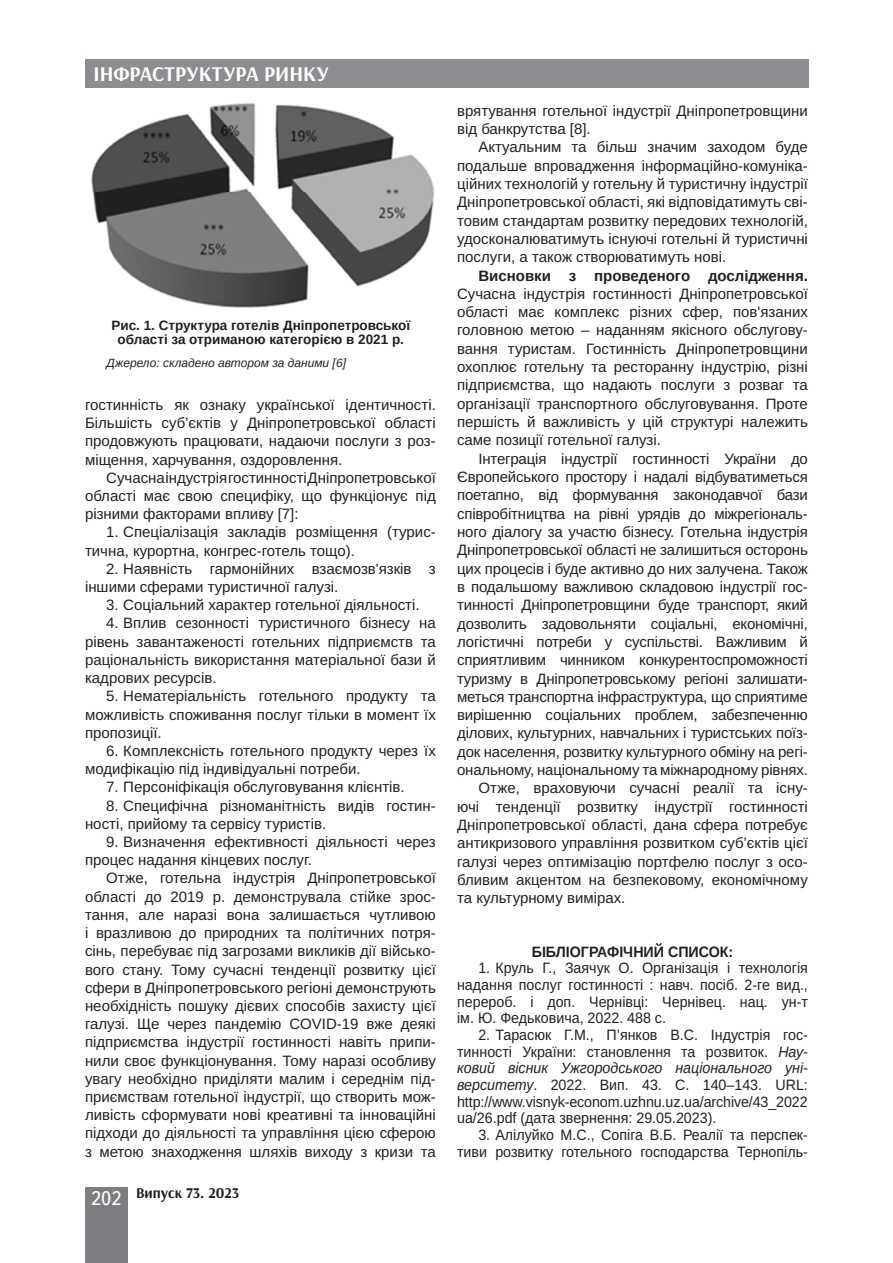
<style>
.page{position:relative;width:893px;height:1263px;background:#fff}
.page>*{position:absolute;margin:0;border:0;box-sizing:border-box;transform-origin:0 0}
.t1{font:700 21px "Arsenal";color:#fff}
.Текст_основной_G{font:15px/18.3px "Arimo";color:#231f20;text-align:justify}
.Текст_основной_G-2{font:15px/16.6px "Arimo";color:#231f20;text-align:justify;scale:.95 1}
.Литература_шапка{font:700 15px "Arimo";color:#231f20;scale:.95 1}
.t2{font:700 15px "Arsenal";color:#231f20}
.Рисунок{font:700 13.5px/13.5px "Arimo";color:#231f20;text-align:center}
.Джерело{font:italic 12px "Arimo";color:#231f20}
.s1{font-family:"Ukrainian Text";font-weight:400;font-size:19.5px;color:#fff}
.s2{font-weight:700}
.s3{font-style:italic}
</style>
<div class="page">
<div style="left:85px;top:59px;width:723px;height:29px;background:#8b8d90"></div>
<div style="left:85px;top:1186px;width:43px;height:76px;background:#7c7e81"></div>
<img style="left:91px;top:103px;width:344px;height:205px">
<h1 class="t1" style="left:94px;top:61px;width:237px">ІНФРАСТРУКТУРА РИНКУ</h1>
<p class="Рисунок" style="left:111px;top:319px;width:300px">Рис. 1. Структура готелів Дніпропетровської області за отриманою категорією в 2021 р.</p>
<p class="Джерело" style="left:107px;top:355px;width:241px">Джерело: складено автором за даними [6]</p>
<p class="Текст_основной_G" style="left:85px;top:396px;width:352px">гостинність як ознаку української ідентичності.<br>Більшість суб’єктів у Дніпропетровської області продовжують працювати, надаючи послуги з роз&shy;міщення, харчування, оздоровлення.</p>
<p class="Текст_основной_G" style="left:85px;top:469px;width:352px;text-indent:21px">Сучасна індустрія гостинності Дніпропетровської області має свою специфіку, що функціонує під різними факторами впливу [7]:</p>
<p class="Текст_основной_G" style="left:85px;top:523px;width:352px;text-indent:21px">1. Спеціалізація закладів розміщення (турис&shy;тична, курортна, конгрес-готель тощо).</p>
<p class="Текст_основной_G" style="left:85px;top:560px;width:352px;text-indent:21px">2. Наявність гармонійних взаємозв'язків з іншими сферами туристичної галузі.</p>
<p class="Текст_основной_G" style="left:106px;top:596px;width:315px">3. Соціальний характер готельної діяльності.</p>
<p class="Текст_основной_G" style="left:85px;top:614px;width:352px;text-indent:21px">4. Вплив сезонності туристичного бізнесу на рівень завантаженості готельних підприємств та раціональність використання матеріальної бази й кадрових ресурсів.</p>
<p class="Текст_основной_G" style="left:85px;top:687px;width:352px;text-indent:21px">5. Нематеріальність готельного продукту та можливість споживання послуг тільки в момент їх пропозиції.</p>
<p class="Текст_основной_G" style="left:85px;top:742px;width:352px;text-indent:21px">6. Комплексність готельного продукту через їх модифікацію під індивідуальні потреби.</p>
<p class="Текст_основной_G" style="left:106px;top:778px;width:300px">7. Персоніфікація обслуговування клієнтів.</p>
<p class="Текст_основной_G" style="left:85px;top:797px;width:352px;text-indent:21px">8. Специфічна різноманітність видів гостин&shy;ності, прийому та сервісу туристів.</p>
<p class="Текст_основной_G" style="left:85px;top:833px;width:352px;text-indent:21px">9. Визначення ефективності діяльності через процес надання кінцевих послуг.</p>
<p class="Текст_основной_G" style="left:85px;top:869px;width:352px;text-indent:21px">Отже, готельна індустрія Дніпропетровської області до 2019 р. демонструвала стійке зрос&shy;тання, але наразі вона залишається чутливою і вразливою до природних та політичних потря&shy;сінь, перебуває під загрозами викликів дії військо&shy;вого стану. Тому сучасні тенденції розвитку цієї сфери в Дніпропетровського регіоні демонструють необхідність пошуку дієвих способів захисту цієї галузі. Ще через пандемію COVID-19 вже деякі підприємства індустрії гостинності навіть припи&shy;нили своє функціонування. Тому наразі особливу увагу необхідно приділяти малим і середнім під&shy;приємствам готельної індустрії, що створить мож&shy;ливість сформувати нові креативні та інноваційні підходи до діяльності та управління цією сферою з метою знаходження шляхів виходу з кризи та</p>
<p class="t2" style="left:91px;top:1183px;width:150px"><span class="s1">202</span> Випуск 73. 2023</p>
<p class="Текст_основной_G" style="left:457px;top:102px;width:352px">врятування готельної індустрії Дніпропетровщини від банкрутства [8].</p>
<p class="Текст_основной_G" style="left:457px;top:138px;width:352px;text-indent:21px">Актуальним та більш значим заходом буде подальше впровадження інформаційно-комуніка&shy;ційних технологій у готельну й туристичну індустрії Дніпропетровської області, які відповідатимуть сві&shy;товим стандартам розвитку передових технологій, удосконалюватимуть існуючі готельні й туристичні послуги, а також створюватимуть нові.</p>
<p class="Текст_основной_G" style="left:457px;top:266px;width:352px;text-indent:21px"><span class="s2">Висновки з проведеного дослідження.<br></span>Сучасна індустрія гостинності Дніпропетровської області має комплекс різних сфер, пов'язаних головною метою – наданням якісного обслугову&shy;вання туристам. Гостинність Дніпропетровщини охоплює готельну та ресторанну індустрію, різні підприємства, що надають послуги з розваг та організації транспортного обслуговування. Проте першість й важливість у цій структурі належить саме позиції готельної галузі.</p>
<p class="Текст_основной_G" style="left:457px;top:450px;width:352px;text-indent:21px">Інтеграція індустрії гостинності України до Європейського простору і надалі відбуватиметься поетапно, від формування законодавчої бази співробітництва на рівні урядів до міжрегіональ&shy;ного діалогу за участю бізнесу. Готельна індустрія Дніпропетровської області не залишиться осторонь цих процесів і буде активно до них залучена. Також в подальшому важливою складовою індустрії гос&shy;тинності Дніпропетровщини буде транспорт, який дозволить задовольняти соціальні, економічні, логістичні потреби у суспільстві. Важливим й сприятливим чинником конкурентоспроможності туризму в Дніпропетровському регіоні залишати&shy;меться транспортна інфраструктура, що сприятиме вирішенню соціальних проблем, забезпеченню ділових, культурних, навчальних і туристських поїз&shy;док населення, розвитку культурного обміну на регі&shy;ональному, національному та міжнародному рівнях.</p>
<p class="Текст_основной_G" style="left:457px;top:779px;width:352px;text-indent:21px">Отже, враховуючи сучасні реалії та існу&shy;ючі тенденції розвитку індустрії гостинності Дніпропетровської області, дана сфера потребує антикризового управління розвитком суб’єктів цієї галузі через оптимізацію портфелю послуг з осо&shy;бливим акцентом на безпековому, економічному та культурному вимірах.</p>
<p class="Литература_шапка" style="left:532px;top:941px;width:214px">БІБЛІОГРАФІЧНИЙ СПИСОК:</p>
<p class="Текст_основной_G-2" style="left:457px;top:960px;width:371px;text-indent:21px">1. Круль Г., Заячук О. Організація і технологія надання послуг гостинності : навч. посіб. 2-ге вид., перероб. і доп. Чернівці: Чернівец. нац. ун-т ім. Ю. Федьковича, 2022. 488 с.</p>
<p class="Текст_основной_G-2" style="left:457px;top:1027px;width:371px;text-indent:21px">2. Тарасюк Г.М., П’янков В.С. Індустрія гос&shy;тинності України: становлення та розвиток. <span class="s3">Нау&shy;ковий вісник Ужгородського національного уні&shy;верситету</span>. 2022. Вип. 43. С. 140–143. URL: http://www.visnyk-econom.uzhnu.uz.ua/archive/43_2022 ua/26.pdf (дата звернення: 29.05.2023).</p>
<p class="Текст_основной_G-2" style="left:457px;top:1127px;width:371px;text-align:right">3. Алілуйко М.С., Сопіга В.Б. Реалії та перспек&shy;тиви розвитку готельного господарства Тернопіль-</p>
</div>
